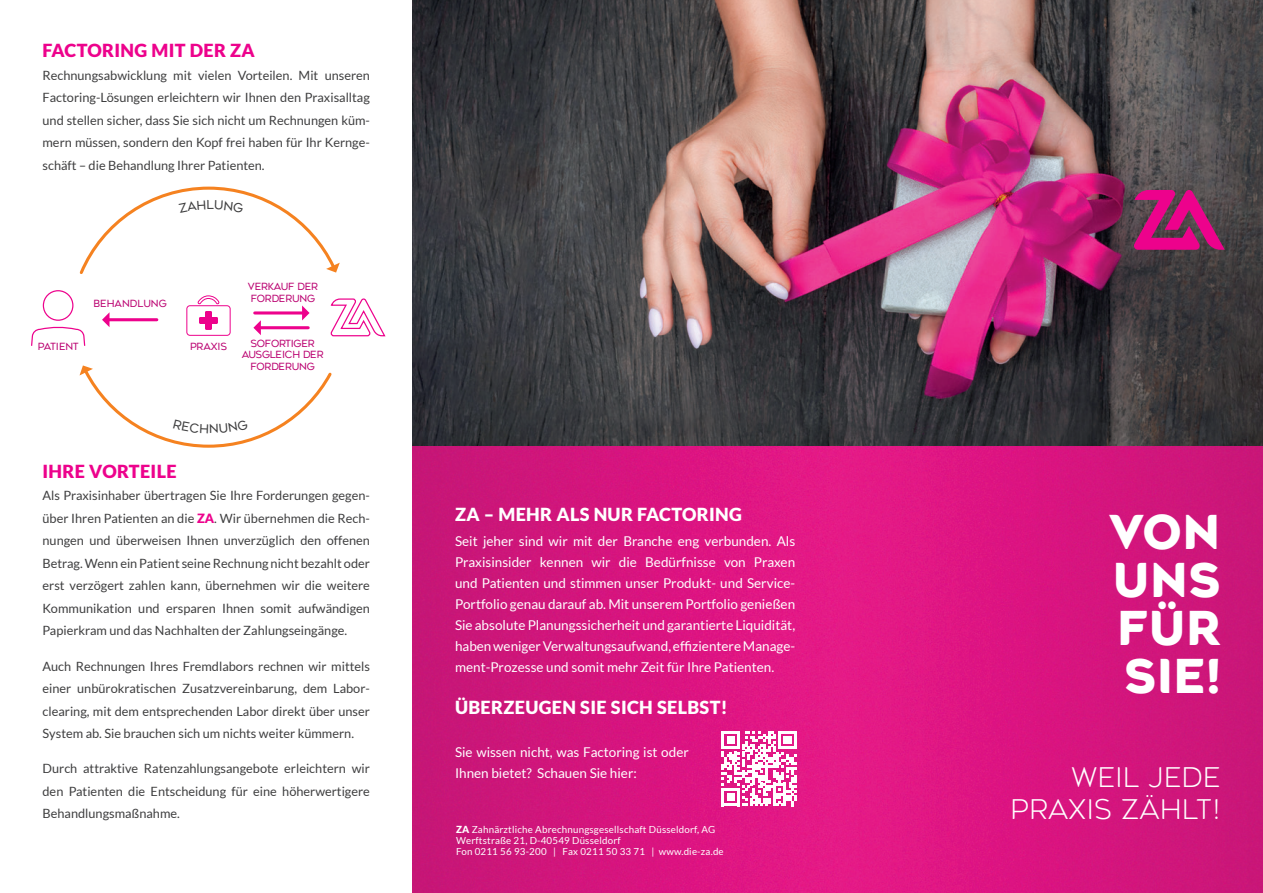
<style>
.page{position:relative;width:1263px;height:893px;background:#fff}
.page>*{position:absolute;margin:0;border:0;box-sizing:border-box;transform-origin:0 0}
.PageHeadTitle{font:700 46.5px "Agenor";letter-spacing:.01em;color:#fff}
.PageHeadSubTitle{font:100 27px "Agenor";letter-spacing:.02em;color:#fff}
.ParagraphBackWhyTitl{font:900 18px "Lato";letter-spacing:.02em;color:#fff}
.ParagraphChapterTitl{font:900 18px "Lato";letter-spacing:.02em;color:#ed028c}
.ParagraphBackWhy{font:13.5px/21px "Lato";color:#fff;text-align:justify}
.Paragraph{font:12.75px/22.5px "Lato";color:#3e3e3f;text-align:justify}
.t1{font:300 9.9px/11.9px "Agenor";letter-spacing:-.02em;color:#ba0170}
.t2{font:300 9.9px "Agenor";color:#ba0170}
.Fusszeile{font:9.75px "Lato";letter-spacing:.02em;color:#fff}
.s1{font-weight:900;color:#ed028c}
.s2{font-weight:900}
</style>
<div class="page">
<div style="left:43px;top:290px;width:30px;height:31px;border:1px solid #ed028c;border-radius:50%"></div>
<svg style="left:31px;top:327px;width:55px;height:19px"></svg>
<hr style="left:109px;top:318px;width:48px;height:3px;background:#ed028c">
<svg style="left:102px;top:312px;width:8px;height:15px"></svg>
<hr style="left:255px;top:311px;width:48px;height:3px;background:#ed028c">
<svg style="left:302px;top:305px;width:8px;height:15px"></svg>
<hr style="left:260px;top:326px;width:48px;height:3px;background:#ed028c">
<svg style="left:253px;top:320px;width:8px;height:15px"></svg>
<svg style="left:186px;top:295px;width:45px;height:41px"></svg>
<svg style="left:330px;top:298px;width:56px;height:39px"></svg>
<img style="left:412px;top:0;width:851px;height:893px">
<svg style="left:1134px;top:190px;width:91px;height:60px;background:#a0246c"></svg>
<svg style="left:721px;top:731px;width:75px;height:75px"></svg>
<svg style="left:79px;top:186px;width:261px;height:88px"></svg>
<svg style="left:80px;top:365px;width:252px;height:83px"></svg>
<p class="ParagraphChapterTitl" style="left:43px;top:40px;width:214px">FACTORING MIT DER ZA</p>
<p class="Paragraph" style="left:43px;top:64px;width:329px">Rechnungsabwicklung mit vielen Vorteilen. Mit unseren Factoring-Lösungen erleichtern wir Ihnen den Praxisalltag und stellen sicher, dass Sie sich nicht um Rechnungen küm&shy;mern müssen, sondern den Kopf frei haben für Ihr Kernge&shy;schäft – die Behandlung Ihrer Patienten.</p>
<p class="t2" style="left:93px;top:297px;width:75px">BEHANDLUNG</p>
<p class="t1" style="left:38px;top:341px;width:43px">PATIENT</p>
<p class="t1" style="left:190px;top:341px;width:38px">PRAXIS</p>
<p class="t1" style="left:248px;top:281px;width:72px">VERKAUF DER<br>FORDERUNG</p>
<p class="t1" style="left:242px;top:337px;width:83px;text-align:center">SOFORTIGER<br>AUSGLEICH DER<br>FORDERUNG</p>
<p class="ParagraphChapterTitl" style="left:43px;top:461px;width:136px">IHRE VORTEILE</p>
<p class="Paragraph" style="left:43px;top:484px;width:329px">Als Praxisinhaber übertragen Sie Ihre Forderungen gegen&shy;über Ihren Patienten an die <span class="s1">ZA</span>. Wir übernehmen die Rech&shy;nungen und überweisen Ihnen unverzüglich den offenen Betrag. Wenn ein Patient seine Rechnung nicht bezahlt oder erst verzögert zahlen kann, übernehmen wir die weitere Kommunikation und ersparen Ihnen somit aufwändigen Papierkram und das Nachhalten der Zahlungseingänge.</p>
<p class="Paragraph" style="left:43px;top:655px;width:329px">Auch Rechnungen Ihres Fremdlabors rechnen wir mittels einer unbürokratischen Zusatzvereinbarung, dem Labor&shy;clearing, mit dem entsprechenden Labor direkt über unser System ab. Sie brauchen sich um nichts weiter kümmern.</p>
<p class="Paragraph" style="left:43px;top:757px;width:329px">Durch attraktive Ratenzahlungsangebote erleichtern wir den Patienten die Entscheidung für eine höherwertigere Behandlungsmaßnahme.</p>
<p class="ParagraphBackWhyTitl" style="left:455px;top:503px;width:289px">ZA – MEHR ALS NUR FACTORING</p>
<p class="ParagraphBackWhy" style="left:455px;top:530px;width:342px">Seit jeher sind wir mit der Branche eng verbunden. Als Praxisinsider kennen wir die Bedürfnisse von Praxen und Patienten und stimmen unser Produkt- und Service-Portfolio genau darauf ab. Mit unserem Portfolio genießen Sie absolute Planungssicherheit und garantierte Liquidität, haben weniger Verwaltungsaufwand, effizientere Manage&shy;ment-Prozesse und somit mehr Zeit für Ihre Patienten.</p>
<p class="ParagraphBackWhyTitl" style="left:455px;top:697px;width:274px">ÜBERZEUGEN SIE SICH SELBST!</p>
<p class="ParagraphBackWhy" style="left:455px;top:741px;width:235px">Sie wissen nicht, was Factoring ist oder<br>Ihnen bietet? Schauen Sie hier:</p>
<p class="Fusszeile" style="left:456px;top:824px;width:261px"><span class="s2">ZA</span> Zahnärztliche Abrechnungsgesellschaft Düsseldorf, AG</p>
<p class="Fusszeile" style="left:456px;top:835px;width:166px">Werftstraße 21, D-40549 Düsseldorf</p>
<p class="Fusszeile" style="left:456px;top:846px;width:269px">Fon 0211 56 93-200 | Fax 0211 50 33 71 | www.die-za.de</p>
<p class="PageHeadTitle" style="left:1109px;top:504px;width:113px">VON</p>
<p class="PageHeadTitle" style="left:1113px;top:552px;width:109px">UNS</p>
<p class="PageHeadTitle" style="left:1117px;top:600px;width:104px">FÜR</p>
<p class="PageHeadTitle" style="left:1124px;top:648px;width:98px">SIE!</p>
<p class="PageHeadSubTitle" style="left:1071px;top:762px;width:151px">WEIL JEDE</p>
<p class="PageHeadSubTitle" style="left:1011px;top:793px;width:211px">PRAXIS ZÄHLT!</p>
</div>
